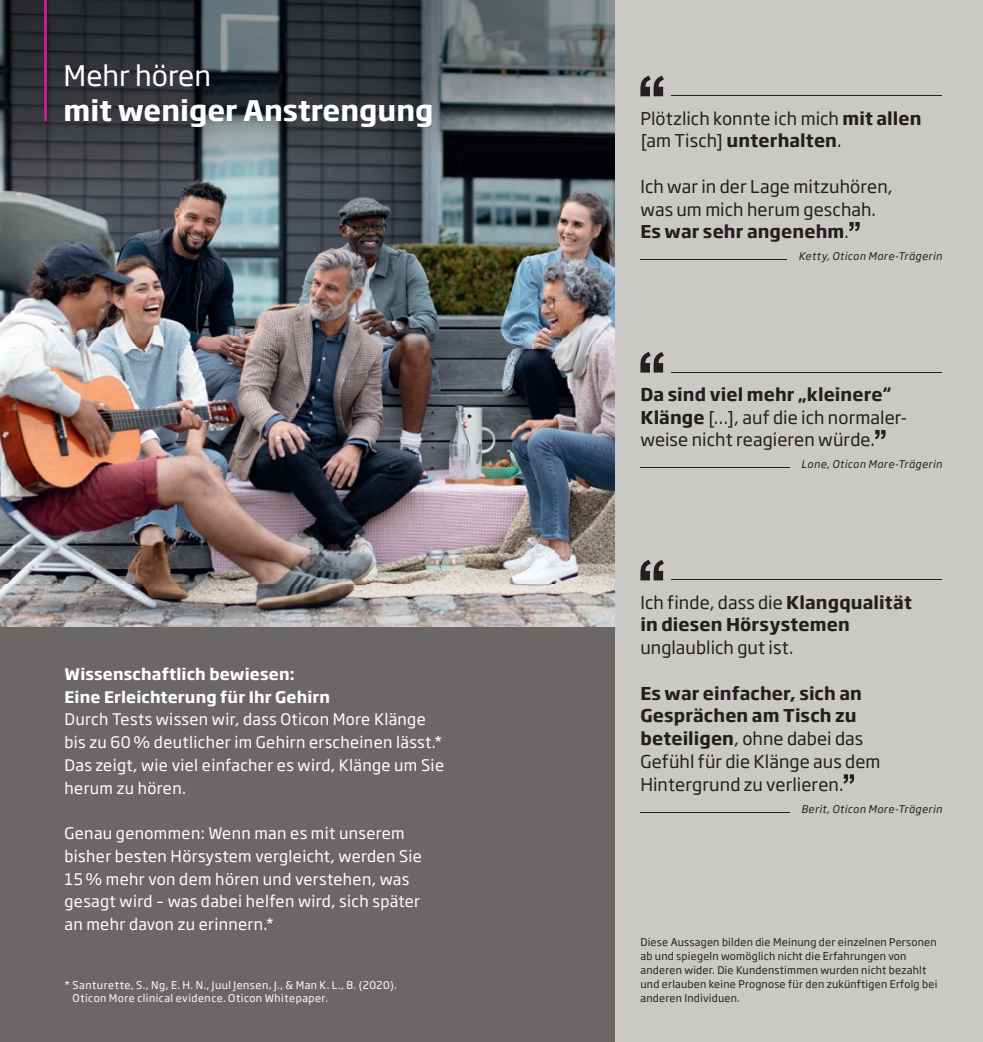
<style>
.page{position:relative;width:983px;height:1042px;background:#fff}
.page>*{position:absolute;margin:0;border:0;box-sizing:border-box;transform-origin:0 0}
.t1{font:700 28px "Soho Gothic Pro";color:#fff}
.t2{font:28px "Soho Gothic Pro";color:#fff}
.t3{font:17.5px/22.8px "Soho Gothic Pro";letter-spacing:.005em;color:#231f20}
.t4{font:700 17.5px/22.8px "Soho Gothic Pro";letter-spacing:.01em;color:#231f20}
.t5{font:15.75px/22.8px "Soho Gothic Pro";letter-spacing:.02em;color:#fff}
.t6{font:700 15.75px/22.8px "Soho Gothic Pro";letter-spacing:.01em;color:#fff}
.t7{font:10.5px/14px "Soho Gothic Pro";letter-spacing:.02em;color:#231f20}
.t8{font:10.5px/13.1px "Soho Gothic Pro";letter-spacing:.045em;color:#fff}
.t9{font:italic 10.5px "Soho Gothic Pro";letter-spacing:.04em;color:#231f20}
.s1{font-weight:700}
.s2{font-weight:400}
</style>
<div class="page">
<img style="left:0;top:0;width:615px;height:628px">
<div style="left:0;top:628px;width:615px;height:414px;background:#6b6766"></div>
<div style="left:615px;top:0;width:367px;height:1042px;background:#cbc9c5"></div>
<hr style="left:45px;top:0;width:2px;height:64px;background:#c41c8e">
<hr style="left:45px;top:64px;width:2px;height:57px;background:#c41c8e">
<svg style="left:843px;top:774px;width:10px;height:10px"></svg>
<hr style="left:671px;top:579px;width:270px;height:1px;background:#231f20">
<svg style="left:640px;top:560px;width:23px;height:20px"></svg>
<hr style="left:640px;top:812px;width:149px;height:1px;background:#231f20">
<svg style="left:875px;top:430px;width:10px;height:9px"></svg>
<hr style="left:671px;top:372px;width:270px;height:1px;background:#231f20">
<hr style="left:640px;top:467px;width:149px;height:1px;background:#231f20">
<svg style="left:640px;top:352px;width:23px;height:20px"></svg>
<hr style="left:640px;top:259px;width:147px;height:1px;background:#231f20">
<svg style="left:849px;top:222px;width:10px;height:9px"></svg>
<hr style="left:671px;top:95px;width:270px;height:1px;background:#231f20">
<svg style="left:640px;top:76px;width:23px;height:20px"></svg>
<h1 class="t2" style="left:64px;top:54px;width:149px">Mehr hören</h1>
<h1 class="t1" style="left:64px;top:89px;width:371px">mit weniger Anstrengung</h1>
<p class="t6" style="left:64px;top:661px;width:267px">Wissenschaftlich bewiesen:<br>Eine Erleichterung für Ihr Gehirn</p>
<p class="t5" style="left:64px;top:707px;width:381px">Durch Tests wissen wir, dass Oticon More Klänge bis zu 60 % deutlicher im Gehirn erscheinen lässt.* Das zeigt, wie viel einfacher es wird, Klänge um Sie herum zu hören.</p>
<p class="t5" style="left:64px;top:821px;width:359px">Genau genommen: Wenn man es mit unserem bisher besten Hörsystem vergleicht, werden Sie 15 % mehr von dem hören und verstehen, was gesagt wird – was dabei helfen wird, sich später an mehr davon zu erinnern.*</p>
<p class="t8" style="left:72px;top:978px;width:325px;text-indent:-8px">* Santurette, S., Ng, E. H. N., Juul Jensen, J., &amp; Man K. L., B. (2020).<br>Oticon More clinical evidence. Oticon Whitepaper.</p>
<p class="t3" style="left:640px;top:106px;width:282px">Plötzlich konnte ich mich <span class="s1">mit allen </span>[am Tisch] <span class="s1">unterhalten</span>.</p>
<p class="t3" style="left:640px;top:174px;width:254px">Ich war in der Lage mitzuhören, was um mich herum geschah.<br><span class="s1">Es war sehr angenehm</span>.</p>
<p class="t9" style="left:798px;top:248px;width:145px">Ketty, Oticon More-Trägerin</p>
<p class="t3" style="left:640px;top:382px;width:268px"><span class="s1">Da sind viel mehr „kleinere“<br>Klänge</span> […], auf die ich normaler&shy;weise nicht reagieren würde.</p>
<p class="t9" style="left:801px;top:456px;width:142px">Lone, Oticon More-Trägerin</p>
<p class="t4" style="left:640px;top:590px;width:273px"><span class="s2">Ich finde, dass die</span> Klangqualität in diesen Hörsystemen</p>
<p class="t3" style="left:640px;top:635px;width:154px">unglaublich gut ist.</p>
<p class="t3" style="left:640px;top:681px;width:241px"><span class="s1">Es war einfacher, sich an<br>Gesprächen am Tisch zu beteiligen</span>, ohne dabei das<br>Gefühl für die Klänge aus dem<br>Hintergrund zu verlieren.</p>
<p class="t9" style="left:800px;top:800px;width:142px">Berit, Oticon More-Trägerin</p>
<p class="t7" style="left:640px;top:934px;width:298px">Diese Aussagen bilden die Meinung der einzelnen Personen ab und spiegeln womöglich nicht die Erfahrungen von anderen wider. Die Kundenstimmen wurden nicht bezahlt und erlauben keine Prognose für den zukünftigen Erfolg bei anderen Individuen.</p>
</div>
